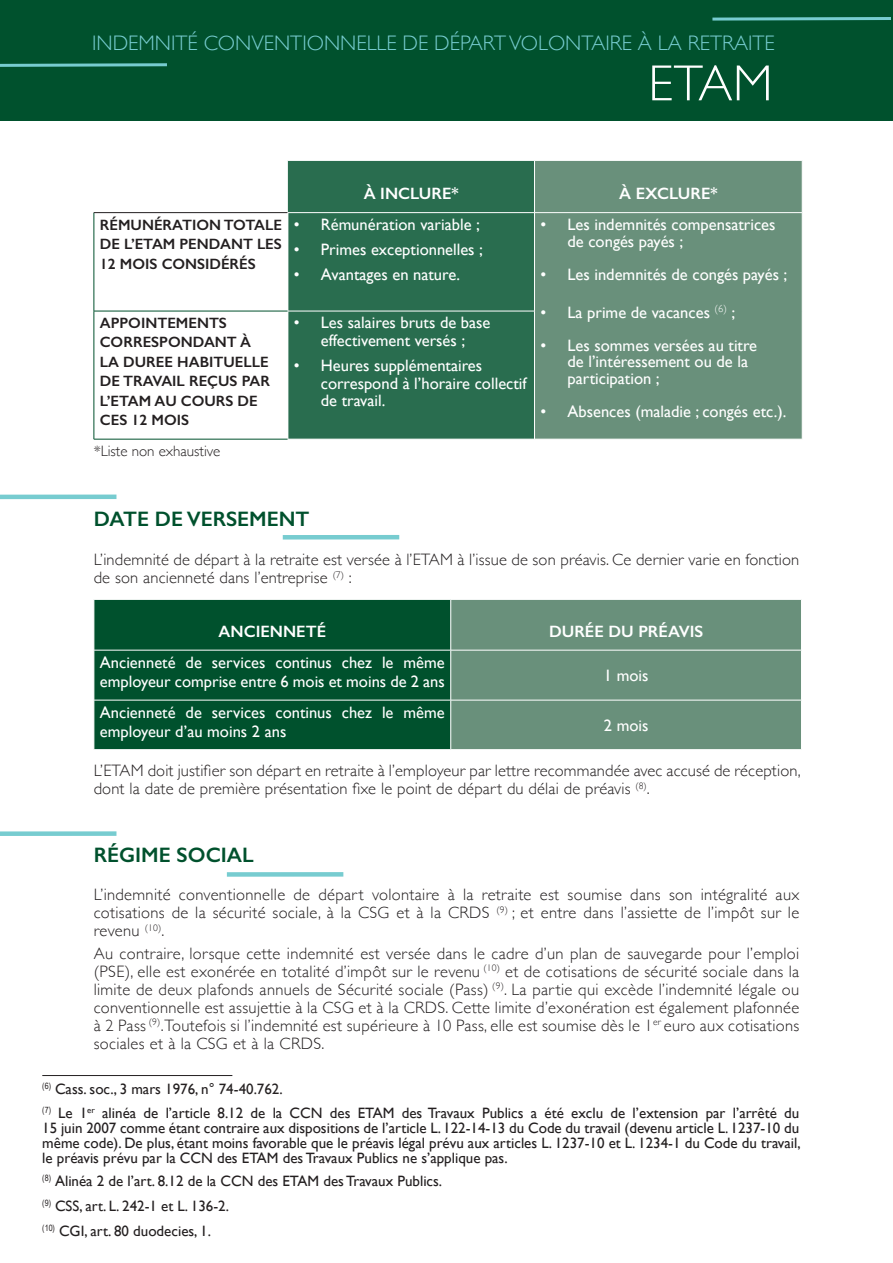
<style>
.page{position:relative;width:893px;height:1263px;background:#fff}
.page>*{position:absolute;margin:0;border:0;box-sizing:border-box;transform-origin:0 0}
.t1{font:300 51px "Gill Sans";color:#fff}
.t2{font:300 21px "Gill Sans";color:#77ccd0}
.t3{font:600 21px "Gill Sans";color:#00512d}
.t4{font:300 16.5px/18px "Gill Sans";letter-spacing:.01em;color:#231f20}
.t5{font:16.5px/16.5px "Gill Sans";color:#fff}
.t6{font:600 16.5px "Gill Sans";color:#fff}
.t7{font:15px/15px "Gill Sans";color:#231f20}
.t8{font:600 15px/19.5px "Gill Sans";color:#231f20;text-align:justify}
.t9{font:300 15px "Gill Sans";color:#231f20}
</style>
<div class="page">
<div style="left:0;top:0;width:893px;height:121px;background:#00512d"></div>
<svg style="left:712px;top:17px;width:179px;height:4px"></svg>
<svg style="left:0;top:63px;width:167px;height:4px"></svg>
<div style="left:95px;top:600px;width:355px;height:149px;background:#00512d"></div>
<div style="left:451px;top:600px;width:350px;height:149px;background:#69907b"></div>
<hr style="left:451px;top:650px;width:351px;height:1px;background:#fff">
<hr style="left:451px;top:700px;width:351px;height:1px;background:#fff">
<hr style="left:94px;top:650px;width:357px;height:1px;background:#fff">
<hr style="left:94px;top:700px;width:357px;height:1px;background:#fff">
<div style="left:288px;top:161px;width:246px;height:278px;background:#296d4f"></div>
<div style="left:535px;top:161px;width:267px;height:278px;background:#69907b"></div>
<svg style="left:95px;top:213px;width:193px;height:226px"></svg>
<hr style="left:94px;top:213px;width:1px;height:98px;background:#00512d">
<hr style="left:94px;top:311px;width:1px;height:128px;background:#00512d">
<hr style="left:94px;top:212px;width:194px;height:1px;background:#231f20">
<hr style="left:288px;top:213px;width:1px;height:98px;background:#fff">
<hr style="left:288px;top:311px;width:1px;height:128px;background:#fff">
<hr style="left:94px;top:311px;width:194px;height:1px;background:#00512d">
<hr style="left:94px;top:439px;width:194px;height:1px;background:#00512d">
<hr style="left:288px;top:212px;width:246px;height:1px;background:#fff">
<hr style="left:288px;top:311px;width:247px;height:1px;background:#fff">
<hr style="left:534px;top:212px;width:268px;height:1px;background:#fff">
<div style="left:0;top:494px;width:116px;height:5px;background:#77ccd0"></div>
<hr style="left:283px;top:535px;width:116px;height:4px;background:#77ccd0">
<div style="left:0;top:831px;width:116px;height:5px;background:#77ccd0"></div>
<div style="left:227px;top:872px;width:116px;height:5px;background:#77ccd0"></div>
<hr style="left:42px;top:1075px;width:190px;height:1px;background:#231f20">
<p class="t2" style="left:92px;top:27px;width:684px">INDEMNITÉ CONVENTIONNELLE DE DÉPART VOLONTAIRE À LA RETRAITE</p>
<h1 class="t1" style="left:648px;top:43px;width:126px">ETAM</h1>
<p class="t6" style="left:364px;top:183px;width:97px">À INCLURE*</p>
<p class="t6" style="left:619px;top:183px;width:100px">À EXCLURE*</p>
<p class="t8" style="left:100px;top:215px;width:183px">RÉMUNÉRATION TOTALE DE L’ETAM PENDANT LES 12 MOIS CONSIDÉRÉS</p>
<p class="t5" style="left:294px;top:216px;width:188px">• Rémunération variable ;</p>
<p class="t5" style="left:294px;top:241px;width:191px">• Primes exceptionnelles ;</p>
<p class="t5" style="left:294px;top:266px;width:168px">• Avantages en nature.</p>
<p class="t8" style="left:100px;top:313px;width:172px;text-align:left">APPOINTEMENTS<br>CORRESPONDANT À<br>LA DUREE HABITUELLE<br>DE TRAVAIL REÇUS PAR<br>L’ETAM AU COURS DE<br>CES 12 MOIS</p>
<p class="t5" style="left:294px;top:314px;width:198px;line-height:17.2px;text-align:center">• Les salaires bruts de base effectivement versés ;</p>
<p class="t5" style="left:321px;top:357px;width:207px;line-height:17.2px;text-indent:-27px">• Heures supplémentaires correspond à l’horaire collectif de travail.</p>
<p class="t9" style="left:94px;top:439px;width:128px">*Liste non exhaustive</p>
<p class="t5" style="left:567px;top:216px;width:210px;text-indent:-27px">• Les indemnités compensatrices de congés payés ;</p>
<p class="t5" style="left:540px;top:265px;width:248px">• Les indemnités de congés payés ;</p>
<p class="t5" style="left:540px;top:304px;width:196px">• La prime de vacances <sup>(6)</sup> ;</p>
<p class="t5" style="left:567px;top:337px;width:191px;text-indent:-27px">• Les sommes versées au titre de l’intéressement ou de la participation ;</p>
<p class="t5" style="left:540px;top:403px;width:247px">• Absences (maladie ; congés etc.).</p>
<p class="t3" style="left:94px;top:506px;width:217px">DATE DE VERSEMENT</p>
<p class="t4" style="left:94px;top:550px;width:707px">L’indemnité de départ à la retraite est versée à l’ETAM à l’issue de son préavis. Ce dernier varie en fonction de son ancienneté dans l’entreprise <sup>(7)</sup> :</p>
<p class="t6" style="left:219px;top:621px;width:109px">ANCIENNETÉ</p>
<p class="t6" style="left:549px;top:621px;width:156px">DURÉE DU PRÉAVIS</p>
<p class="t5" style="left:100px;top:652px;width:346px;line-height:19.8px">Ancienneté de services continus chez le même employeur comprise entre 6 mois et moins de 2 ans</p>
<p class="t5" style="left:604px;top:667px;width:46px">1 mois</p>
<p class="t5" style="left:100px;top:702px;width:346px;line-height:19.8px">Ancienneté de services continus chez le même employeur d’au moins 2 ans</p>
<p class="t5" style="left:604px;top:717px;width:46px">2 mois</p>
<p class="t4" style="left:94px;top:761px;width:708px">L’ETAM doit justifier son départ en retraite à l’employeur par lettre recommandée avec accusé de réception, dont la date de première présentation fixe le point de départ du délai de préavis <sup>(8)</sup>.</p>
<p class="t3" style="left:94px;top:842px;width:162px">RÉGIME SOCIAL</p>
<p class="t4" style="left:94px;top:885px;width:707px;text-align:justify">L’indemnité conventionnelle de départ volontaire à la retraite est soumise dans son intégralité aux cotisations de la sécurité sociale, à la CSG et à la CRDS <sup>(9)</sup> ; et entre dans l’assiette de l’impôt sur le revenu <sup>(10)</sup>.</p>
<p class="t4" style="left:94px;top:943px;width:707px;text-align:justify">Au contraire, lorsque cette indemnité est versée dans le cadre d’un plan de sauvegarde pour l’emploi (PSE), elle est exonérée en totalité d’impôt sur le revenu <sup>(10)</sup> et de cotisations de sécurité sociale dans la limite de deux plafonds annuels de Sécurité sociale (Pass) <sup>(9)</sup>. La partie qui excède l’indemnité légale ou conventionnelle est assujettie à la CSG et à la CRDS. Cette limite d’exonération est également plafonnée à 2 Pass <sup>(9)</sup>. Toutefois si l’indemnité est supérieure à 10 Pass, elle est soumise dès le 1<sup>er</sup> euro aux cotisations sociales et à la CSG et à la CRDS.</p>
<p class="t7" style="left:42px;top:1077px;width:758px;line-height:23.5px"><sup>(6)</sup> Cass. soc., 3 mars 1976, n° 74-40.762.<br><sup>(7)</sup> Le 1<sup>er</sup> alinéa de l’article 8.12 de la CCN des ETAM des Travaux Publics a été exclu de l’extension par l’arrêté du</p>
<p class="t7" style="left:42px;top:1120px;width:760px;text-align:justify">15 juin 2007 comme étant contraire aux dispositions de l’article L. 122-14-13 du Code du travail (devenu article L. 1237-10 du même code). De plus, étant moins favorable que le préavis légal prévu aux articles L. 1237-10 et L. 1234-1 du Code du travail, le préavis prévu par la CCN des ETAM des Travaux Publics ne s’applique pas.</p>
<p class="t7" style="left:42px;top:1168px;width:401px;line-height:25px"><sup>(8)</sup> Alinéa 2 de l’art. 8.12 de la CCN des ETAM des Travaux Publics. <sup>(9)</sup> CSS, art. L. 242-1 et L. 136-2.<br><sup>(10)</sup> CGI, art. 80 duodecies, 1.</p>
</div>
